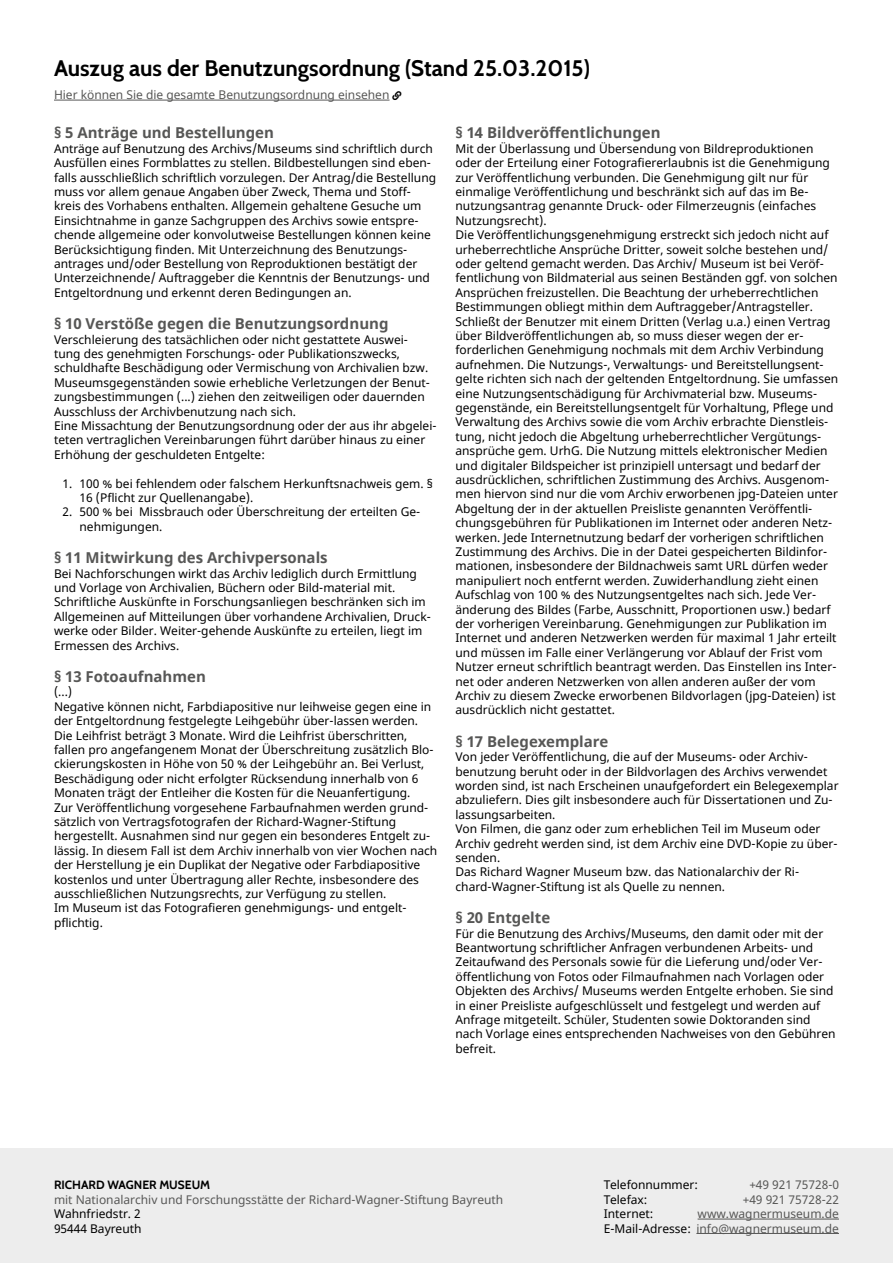
<style>
.page{position:relative;width:893px;height:1263px;background:#fff}
.page>*{position:absolute;margin:0;border:0;box-sizing:border-box;transform-origin:0 0}
.t1{font:700 22.5px "Cabin";color:#000}
.t2{font:700 15px "Noto Sans";color:#575756}
.t3{font:12px/14.4px "Noto Sans";color:#000}
.t4{font:12px/14.4px "Noto Sans";color:#575756;text-align:right}
.t5{font:700 12px "Cabin";color:#000}
</style>
<div class="page">
<div style="left:0;top:1148px;width:893px;height:115px;background:#ededed"></div>
<hr style="left:698px;top:1219px;width:141px;height:1px;background:#575756">
<hr style="left:696px;top:1233px;width:143px;height:1px;background:#575756">
<hr style="left:54px;top:100px;width:335px;height:1px;background:#575756">
<h1 class="t1" style="left:54px;top:54px;width:537px">Auszug aus der Benutzungsordnung (Stand 25.03.2015)</h1>
<p class="t4" style="left:54px;top:88px;width:337px">Hier können Sie die gesamte Benutzungsordnung einsehen</p>
<p class="t2" style="left:54px;top:122px;width:222px">§ 5 Anträge und Bestellungen</p>
<p class="t3" style="left:54px;top:142px;width:384px">Anträge auf Benutzung des Archivs/Museums sind schriftlich durch Ausfüllen eines Formblattes zu stellen. Bildbestellungen sind eben&shy;falls ausschließlich schriftlich vorzulegen. Der Antrag/die Bestellung muss vor allem genaue Angaben über Zweck, Thema und Stoff&shy;kreis des Vorhabens enthalten. Allgemein gehaltene Gesuche um Einsichtnahme in ganze Sachgruppen des Archivs sowie entspre&shy;chende allgemeine oder konvolutweise Bestellungen können keine Berücksichtigung finden. Mit Unterzeichnung des Benutzungs&shy;antrages und/oder Bestellung von Reproduktionen bestätigt der Unterzeichnende/ Auftraggeber die Kenntnis der Benutzungs- und Entgeltordnung und erkennt deren Bedingungen an.</p>
<p class="t2" style="left:54px;top:313px;width:336px">§ 10 Verstöße gegen die Benutzungsordnung</p>
<p class="t3" style="left:54px;top:332px;width:384px">Verschleierung des tatsächlichen oder nicht gestattete Auswei&shy;tung des genehmigten Forschungs- oder Publikationszwecks, schuldhafte Beschädigung oder Vermischung von Archivalien bzw.<br>Museumsgegenständen sowie erhebliche Verletzungen der Benut&shy;zungsbestimmungen (...) ziehen den zeitweiligen oder dauernden Ausschluss der Archivbenutzung nach sich.<br>Eine Missachtung der Benutzungsordnung oder der aus ihr abgelei&shy;teten vertraglichen Vereinbarungen führt darüber hinaus zu einer Erhöhung der geschuldeten Entgelte:</p>
<p class="t3" style="left:80px;top:476px;width:355px;text-indent:-17px">1. 100 % bei fehlendem oder falschem Herkunftsnachweis gem. §<br>16 (Pflicht zur Quellenangabe).</p>
<p class="t3" style="left:80px;top:505px;width:342px;text-indent:-17px">2. 500 % bei Missbrauch oder Überschreitung der erteilten Ge&shy;nehmigungen.</p>
<p class="t2" style="left:54px;top:547px;width:275px">§ 11 Mitwirkung des Archivpersonals</p>
<p class="t3" style="left:54px;top:566px;width:378px">Bei Nachforschungen wirkt das Archiv lediglich durch Ermittlung und Vorlage von Archivalien, Büchern oder Bild-material mit.<br>Schriftliche Auskünfte in Forschungsanliegen beschränken sich im Allgemeinen auf Mitteilungen über vorhandene Archivalien, Druck&shy;werke oder Bilder. Weiter-gehende Auskünfte zu erteilen, liegt im Ermessen des Archivs.</p>
<p class="t2" style="left:54px;top:666px;width:153px">§ 13 Fotoaufnahmen</p>
<p class="t3" style="left:54px;top:685px;width:385px">(...)<br>Negative können nicht, Farbdiapositive nur leihweise gegen eine in der Entgeltordnung festgelegte Leihgebühr über-lassen werden.<br>Die Leihfrist beträgt 3 Monate. Wird die Leihfrist überschritten, fallen pro angefangenem Monat der Überschreitung zusätzlich Blo&shy;ckierungskosten in Höhe von 50 % der Leihgebühr an. Bei Verlust, Beschädigung oder nicht erfolgter Rücksendung innerhalb von 6<br>Monaten trägt der Entleiher die Kosten für die Neuanfertigung.<br>Zur Veröffentlichung vorgesehene Farbaufnahmen werden grund&shy;sätzlich von Vertragsfotografen der Richard-Wagner-Stiftung hergestellt. Ausnahmen sind nur gegen ein besonderes Entgelt zu&shy;lässig. In diesem Fall ist dem Archiv innerhalb von vier Wochen nach der Herstellung je ein Duplikat der Negative oder Farbdiapositive kostenlos und unter Übertragung aller Rechte, insbesondere des ausschließlichen Nutzungsrechts, zur Verfügung zu stellen.<br>Im Museum ist das Fotografieren genehmigungs- und entgelt&shy;pflichtig.</p>
<p class="t2" style="left:455px;top:122px;width:207px">§ 14 Bildveröffentlichungen</p>
<p class="t3" style="left:455px;top:142px;width:384px">Mit der Überlassung und Übersendung von Bildreproduktionen oder der Erteilung einer Fotografiererlaubnis ist die Genehmigung zur Veröffentlichung verbunden. Die Genehmigung gilt nur für einmalige Veröffentlichung und beschränkt sich auf das im Be&shy;nutzungsantrag genannte Druck- oder Filmerzeugnis (einfaches Nutzungsrecht).<br>Die Veröffentlichungsgenehmigung erstreckt sich jedoch nicht auf urheberrechtliche Ansprüche Dritter, soweit solche bestehen und/ oder geltend gemacht werden. Das Archiv/ Museum ist bei Veröf&shy;fentlichung von Bildmaterial aus seinen Beständen ggf. von solchen Ansprüchen freizustellen. Die Beachtung der urheberrechtlichen Bestimmungen obliegt mithin dem Auftraggeber/Antragsteller.<br>Schließt der Benutzer mit einem Dritten (Verlag u.a.) einen Vertrag über Bildveröffentlichungen ab, so muss dieser wegen der er&shy;forderlichen Genehmigung nochmals mit dem Archiv Verbindung aufnehmen. Die Nutzungs-, Verwaltungs- und Bereitstellungsent&shy;gelte richten sich nach der geltenden Entgeltordnung. Sie umfassen eine Nutzungsentschädigung für Archivmaterial bzw. Museums&shy;gegenstände, ein Bereitstellungsentgelt für Vorhaltung, Pflege und Verwaltung des Archivs sowie die vom Archiv erbrachte Dienstleis&shy;tung, nicht jedoch die Abgeltung urheberrechtlicher Vergütungs&shy;ansprüche gem. UrhG. Die Nutzung mittels elektronischer Medien und digitaler Bildspeicher ist prinzipiell untersagt und bedarf der ausdrücklichen, schriftlichen Zustimmung des Archivs. Ausgenom&shy;men hiervon sind nur die vom Archiv erworbenen jpg-Dateien unter Abgeltung der in der aktuellen Preisliste genannten Veröffentli&shy;chungsgebühren für Publikationen im Internet oder anderen Netz&shy;werken. Jede Internetnutzung bedarf der vorherigen schriftlichen Zustimmung des Archivs. Die in der Datei gespeicherten Bildinfor&shy;mationen, insbesondere der Bildnachweis samt URL dürfen weder manipuliert noch entfernt werden. Zuwiderhandlung zieht einen Aufschlag von 100 % des Nutzungsentgeltes nach sich. Jede Ver&shy;änderung des Bildes (Farbe, Ausschnitt, Proportionen usw.) bedarf der vorherigen Vereinbarung. Genehmigungen zur Publikation im Internet und anderen Netzwerken werden für maximal 1 Jahr erteilt und müssen im Falle einer Verlängerung vor Ablauf der Frist vom Nutzer erneut schriftlich beantragt werden. Das Einstellen ins Inter&shy;net oder anderen Netzwerken von allen anderen außer der vom Archiv zu diesem Zwecke erworbenen Bildvorlagen (jpg-Dateien) ist ausdrücklich nicht gestattet.</p>
<p class="t2" style="left:455px;top:731px;width:154px">§ 17 Belegexemplare</p>
<p class="t3" style="left:455px;top:750px;width:385px">Von jeder Veröffentlichung, die auf der Museums- oder Archiv&shy;benutzung beruht oder in der Bildvorlagen des Archivs verwendet worden sind, ist nach Erscheinen unaufgefordert ein Belegexemplar abzuliefern. Dies gilt insbesondere auch für Dissertationen und Zu&shy;lassungsarbeiten.<br>Von Filmen, die ganz oder zum erheblichen Teil im Museum oder Archiv gedreht werden sind, ist dem Archiv eine DVD-Kopie zu über&shy;senden.<br>Das Richard Wagner Museum bzw. das Nationalarchiv der Ri&shy;chard-Wagner-Stiftung ist als Quelle zu nennen.</p>
<p class="t2" style="left:455px;top:907px;width:96px">§ 20 Entgelte</p>
<p class="t3" style="left:455px;top:926px;width:382px">Für die Benutzung des Archivs/Museums, den damit oder mit der Beantwortung schriftlicher Anfragen verbundenen Arbeits- und Zeitaufwand des Personals sowie für die Lieferung und/oder Ver&shy;öffentlichung von Fotos oder Filmaufnahmen nach Vorlagen oder Objekten des Archivs/ Museums werden Entgelte erhoben. Sie sind in einer Preisliste aufgeschlüsselt und festgelegt und werden auf Anfrage mitgeteilt. Schüler, Studenten sowie Doktoranden sind nach Vorlage eines entsprechenden Nachweises von den Gebühren befreit.</p>
<p class="t5" style="left:54px;top:1178px;width:158px">RICHARD WAGNER MUSEUM</p>
<p class="t4" style="left:54px;top:1192px;width:451px">mit Nationalarchiv und Forschungsstätte der Richard-Wagner-Stiftung Bayreuth</p>
<p class="t3" style="left:54px;top:1207px;width:89px">Wahnfriedstr. 2<br>95444 Bayreuth</p>
<p class="t3" style="left:604px;top:1178px;width:96px">Telefonnummer:<br>Telefax:<br>Internet:<br>E-Mail-Adresse:</p>
<p class="t4" style="left:696px;top:1178px;width:144px">+49 921 75728-0<br>+49 921 75728-22 www.wagnermuseum.de info@wagnermuseum.de</p>
</div>
